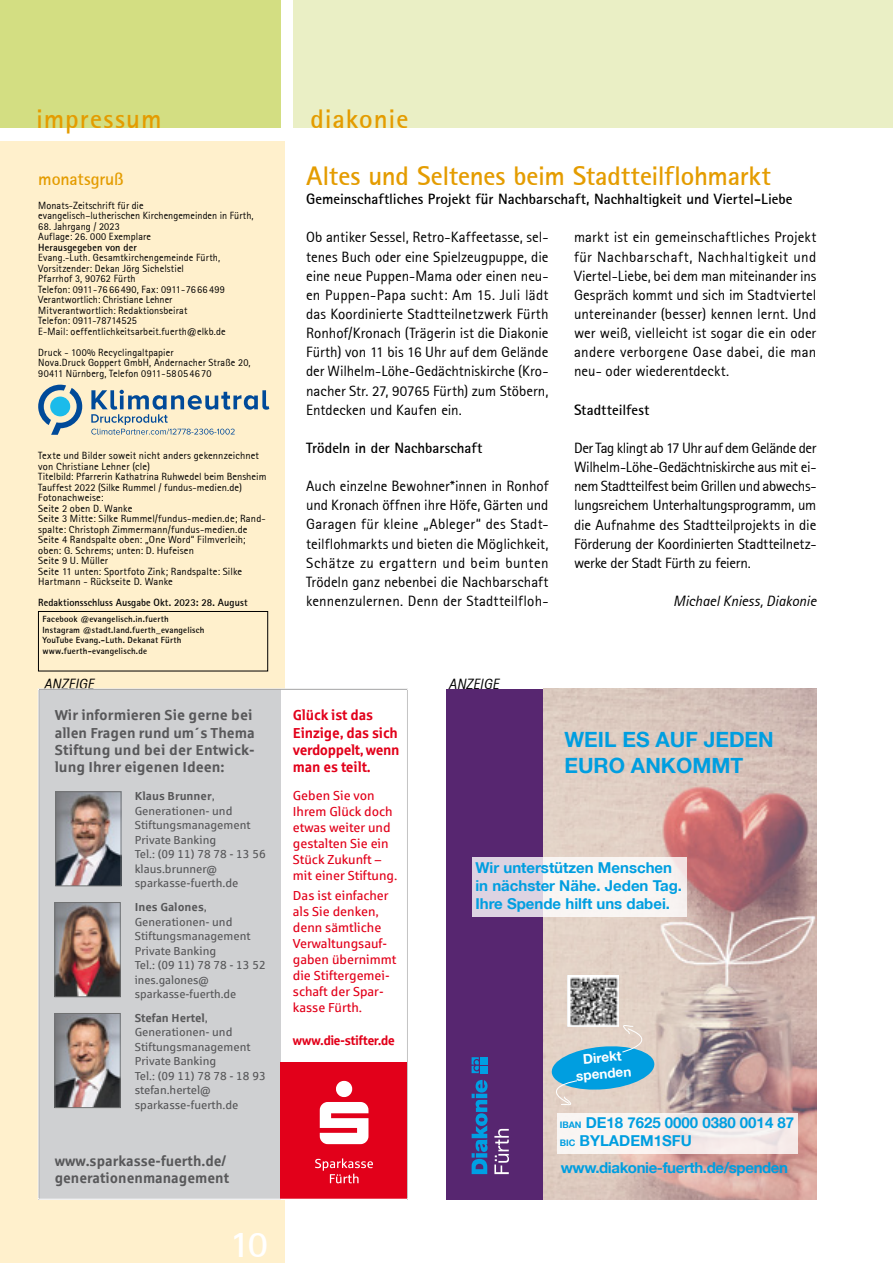
<style>
.page{position:relative;width:893px;height:1263px;background:#fff}
.page>*{position:absolute;margin:0;border:0;box-sizing:border-box;transform-origin:0 0}
.t1{font:37.5px "Rotis Sans Serif Bold 65";color:#fff}
.t2{font:27px "Rotis Sans Serif Bold 65";letter-spacing:-.005em;color:#e49c00}
.t3{font:27px "Rotis Sans Serif Bold 65";letter-spacing:.04em;color:#e49c00}
.t4{font:27px "Rotis Sans Serif Bold 65";letter-spacing:.03em;color:#e49c00}
.t5{font:700 21px/25.2px "Helvetica Neue LT";color:#009ee0}
.t6{font:17.85px "Rotis Sans Serif Bold 65";letter-spacing:-.005em;color:#e49c00}
.t7{font:15px/19.2px "Rotis Sans Serif 55";color:#000;text-align:justify}
.t8{font:700 15px/18px "Helvetica Neue LT";color:#009ee0}
.t9{font:15px "Rotis Sans Serif Bold 65";color:#000}
.t10{font:15px "Rotis Sans Serif Italic 56";color:#000}
.t11{font:700 15px "Helvetica Neue LT";letter-spacing:-.025em;color:#009ee0}
.t12{font:700 14.55px/17.4px "Sparkasse Rg";color:#58585a}
.t13{font:700 14.55px/17.4px "Sparkasse Rg";letter-spacing:-.01em;color:#e2001a;scale:.96 1}
.t14{font:700 13.5px/16.2px "Helvetica Neue LT";color:#fff;text-align:center}
.t15{font:13.05px/15.9px "Sparkasse Rg";color:#e2001a}
.t16{font:13.05px "Sparkasse Head";color:#e2001a}
.t17{font:11.55px/14.5px "Sparkasse Rg";color:#58585a}
.t18{font:10.5px/10.5px "Rotis Sans Serif 55";letter-spacing:.01em;color:#000}
.t19{font:10.5px "Rotis Sans Serif Bold 65";letter-spacing:.01em;color:#000}
.t20{font:9px/10.5px "Rotis Sans Serif Bold 65";letter-spacing:.02em;color:#000}
.s1{font-weight:700}
.s2{font-size:9px}
</style>
<div class="page">
<div style="left:293px;top:0;width:600px;height:128px;background:#eaefc5"></div>
<div style="left:0;top:0;width:281px;height:128px;background:#d3de82"></div>
<div style="left:0;top:141px;width:285px;height:1122px;background:#fff0cc"></div>
<img style="left:543px;top:689px;width:273px;height:510px">
<div style="left:446px;top:689px;width:97px;height:510px;background:#572670"></div>
<svg style="left:472px;top:1080px;width:16px;height:94px"></svg>
<svg style="left:472px;top:1057px;width:7px;height:16px"></svg>
<div style="left:480px;top:1066px;width:7px;height:7px;background:#009fe3"></div>
<div style="left:480px;top:1057px;width:7px;height:7px;background:#009fe3"></div>
<svg style="left:494px;top:1129px;width:15px;height:45px"></svg>
<svg style="left:472px;top:857px;width:215px;height:60px;fill:#f8f5f2"></svg>
<div style="left:557px;top:1113px;width:241px;height:40px;background:linear-gradient(to right,#faf6f4,#f0e5e6)"></div>
<img style="left:568px;top:975px;width:51px;height:49px">
<svg style="left:543px;top:1024px;width:119px;height:82px;background:#93bfcf"></svg>
<svg style="left:40px;top:691px;width:366px;height:506px"></svg>
<div style="left:38px;top:611px;width:230px;height:60px;border:1px solid #000"></div>
<svg style="left:38px;top:385px;width:44px;height:50px"></svg>
<svg style="left:91px;top:390px;width:178px;height:45px"></svg>
<h2 class="t3" style="left:36px;top:101px;width:127px">impressum</h2>
<p class="t6" style="left:38px;top:168px;width:87px">monatsgruß</p>
<p class="t18" style="left:38px;top:200px;width:217px">Monats-Zeitschrift für die<br>evangelisch–lutherischen Kirchengemeinden in Fürth,</p>
<p class="t18" style="left:38px;top:221px;width:114px">68. Jahrgang / 2023<br>Auflage: 26. 000 Exemplare</p>
<p class="t19" style="left:38px;top:241px;width:100px">Herausgegeben von der</p>
<p class="t18" style="left:38px;top:252px;width:189px">Evang.-Luth. Gesamtkirchengemeinde Fürth, Vorsitzender: Dekan Jörg Sichelstiel<br>Pfarrhof 3, 90762 Fürth<br>Telefon: 0911-7666490, Fax: 0911-7666499<br>Verantwortlich: Christiane Lehner Mitverantwortlich: Redaktionsbeirat<br>Telefon: 0911-78714525<br>E-Mail: oeffentlichkeitsarbeit.fuerth@elkb.de</p>
<p class="t18" style="left:38px;top:347px;width:214px">Druck - 100% Recyclingaltpapier<br>Nova.Druck Goppert GmbH, Andernacher Straße 20,<br>90411 Nürnberg, Telefon 0911-58054670</p>
<p class="t18" style="left:38px;top:450px;width:230px">Texte und Bilder soweit nicht anders gekennzeichnet von Christiane Lehner (cle)<br>Titelbild: Pfarrerin Kathatrina Ruhwedel beim Bensheim Tauffest 2022 (Silke Rummel / fundus-medien.de)<br>Fotonachweise:<br>Seite 2 oben D. Wanke<br>Seite 3 Mitte: Silke Rummel/fundus-medien.de; Rand&shy;spalte: Christoph Zimmermann/fundus-medien.de Seite 4 Randspalte oben: „One Word“ Filmverleih; oben: G. Schrems; unten: D. Hufeisen<br>Seite 9 U. Müller<br>Seite 11 unten: Sportfoto Zink; Randspalte: Silke Hartmann - Rückseite D. Wanke</p>
<p class="t19" style="left:38px;top:596px;width:211px">Redaktionsschluss Ausgabe Okt. 2023: 28. August</p>
<p class="t20" style="left:43px;top:614px;width:163px">Facebook @evangelisch.in.fuerth Instagram @stadt.land.fuerth_evangelisch YouTube Evang.-Luth. Dekanat Fürth www.fuerth-evangelisch.de</p>
<p class="t10" style="left:44px;top:675px;width:52px">ANZEIGE</p>
<p class="t12" style="left:55px;top:706px;width:202px">Wir informieren Sie gerne bei allen Fragen rund um´s Thema<br>Stiftung und bei der Entwick&shy;lung Ihrer eigenen Ideen:</p>
<p class="t17" style="left:135px;top:789px;width:132px"><span class="s1">Klaus Brunner</span>,<br>Generationen- und<br>Stiftungsmanagement<br>Private Banking<br>Tel.: (09 11) 78 78 - 13 56 klaus.brunner@ sparkasse-fuerth.de</p>
<p class="t17" style="left:135px;top:899px;width:132px"><span class="s1">Ines Galones</span>,<br>Generationen- und<br>Stiftungsmanagement<br>Private Banking<br>Tel.: (09 11) 78 78 - 13 52 ines.galones@ sparkasse-fuerth.de</p>
<p class="t17" style="left:135px;top:1010px;width:132px"><span class="s1">Stefan Hertel</span>,<br>Generationen- und<br>Stiftungsmanagement<br>Private Banking<br>Tel.: (09 11) 78 78 - 18 93 stefan.hertel@ sparkasse-fuerth.de</p>
<p class="t12" style="left:55px;top:1151px;width:176px">www.sparkasse-fuerth.de/ generationenmanagement</p>
<h1 class="t1" style="left:230px;top:1220px;width:40px">10</h1>
<h2 class="t4" style="left:310px;top:101px;width:100px">diakonie</h2>
<h2 class="t2" style="left:306px;top:159px;width:466px">Altes und Seltenes beim Stadtteilflohmarkt</h2>
<p class="t9" style="left:306px;top:190px;width:488px">Gemeinschaftliches Projekt für Nachbarschaft, Nachhaltigkeit und Viertel-Liebe</p>
<p class="t7" style="left:306px;top:228px;width:244px">Ob antiker Sessel, Retro-Kaffeetasse, sel&shy;tenes Buch oder eine Spielzeugpuppe, die eine neue Puppen-Mama oder einen neu&shy;en Puppen-Papa sucht: Am 15. Juli lädt das Koordinierte Stadtteilnetzwerk Fürth Ronhof/Kronach (Trägerin ist die Diakonie Fürth) von 11 bis 16 Uhr auf dem Gelände der Wilhelm-Löhe-Gedächtniskirche (Kro&shy;nacher Str. 27, 90765 Fürth) zum Stöbern, Entdecken und Kaufen ein.</p>
<p class="t9" style="left:306px;top:438px;width:178px">Trödeln in der Nachbarschaft</p>
<p class="t7" style="left:306px;top:476px;width:244px">Auch einzelne Bewohner*innen in Ronhof und Kronach öffnen ihre Höfe, Gärten und Garagen für kleine „Ableger“ des Stadt&shy;teilflohmarkts und bieten die Möglichkeit, Schätze zu ergattern und beim bunten Trödeln ganz nebenbei die Nachbarschaft kennenzulernen. Denn der Stadtteilfloh-</p>
<p class="t7" style="left:574px;top:228px;width:244px">markt ist ein gemeinschaftliches Projekt für Nachbarschaft, Nachhaltigkeit und Viertel-Liebe, bei dem man miteinander ins Gespräch kommt und sich im Stadtviertel untereinander (besser) kennen lernt. Und wer weiß, vielleicht ist sogar die ein oder andere verborgene Oase dabei, die man neu- oder wiederentdeckt.</p>
<p class="t9" style="left:574px;top:400px;width:77px">Stadtteilfest</p>
<p class="t7" style="left:574px;top:438px;width:244px">Der Tag klingt ab 17 Uhr auf dem Gelände der Wilhelm-Löhe-Gedächtniskirche aus mit ei&shy;nem Stadtteilfest beim Grillen und abwechs&shy;lungsreichem Unterhaltungsprogramm, um die Aufnahme des Stadtteilprojekts in die Förderung der Koordinierten Stadtteilnetz&shy;werke der Stadt Fürth zu feiern.</p>
<p class="t10" style="left:673px;top:592px;width:145px">Michael Kniess, Diakonie</p>
<p class="t13" style="left:293px;top:706px;width:112px">Glück ist das<br>Einzige, das sich verdoppelt, wenn man es teilt.</p>
<p class="t15" style="left:293px;top:787px;width:106px">Geben Sie von<br>Ihrem Glück doch etwas weiter und gestalten Sie ein<br>Stück Zukunft – mit einer Stiftung.</p>
<p class="t15" style="left:293px;top:887px;width:105px">Das ist einfacher als Sie denken, denn sämtliche<br>Verwaltungsauf&shy;gaben übernimmt die Stiftergemei&shy;schaft der Spar&shy;kasse Fürth.</p>
<p class="t16" style="left:293px;top:1032px;width:103px">www.die-stifter.de</p>
<p class="t10" style="left:449px;top:675px;width:52px">ANZEIGE</p>
<h3 class="t5" style="left:564px;top:727px;width:211px">WEIL ES AUF JEDEN<br>EURO ANKOMMT</h3>
<p class="t8" style="left:475px;top:858px;width:208px">Wir unterstützen Menschen in nächster Nähe. Jeden Tag.<br>Ihre Spende hilft uns dabei.</p>
<p class="t14" style="left:574px;top:1051px;width:57px;rotate:-5deg">Direkt spenden</p>
<p class="t8" style="left:560px;top:1113px;width:236px"><span class="s2">IBAN</span> DE18 7625 0000 0380 0014 87<br><span class="s2">BIC</span> BYLADEM1SFU</p>
<p class="t11" style="left:561px;top:1159px;width:229px">www.diakonie-fuerth.de/spenden</p>
</div>
